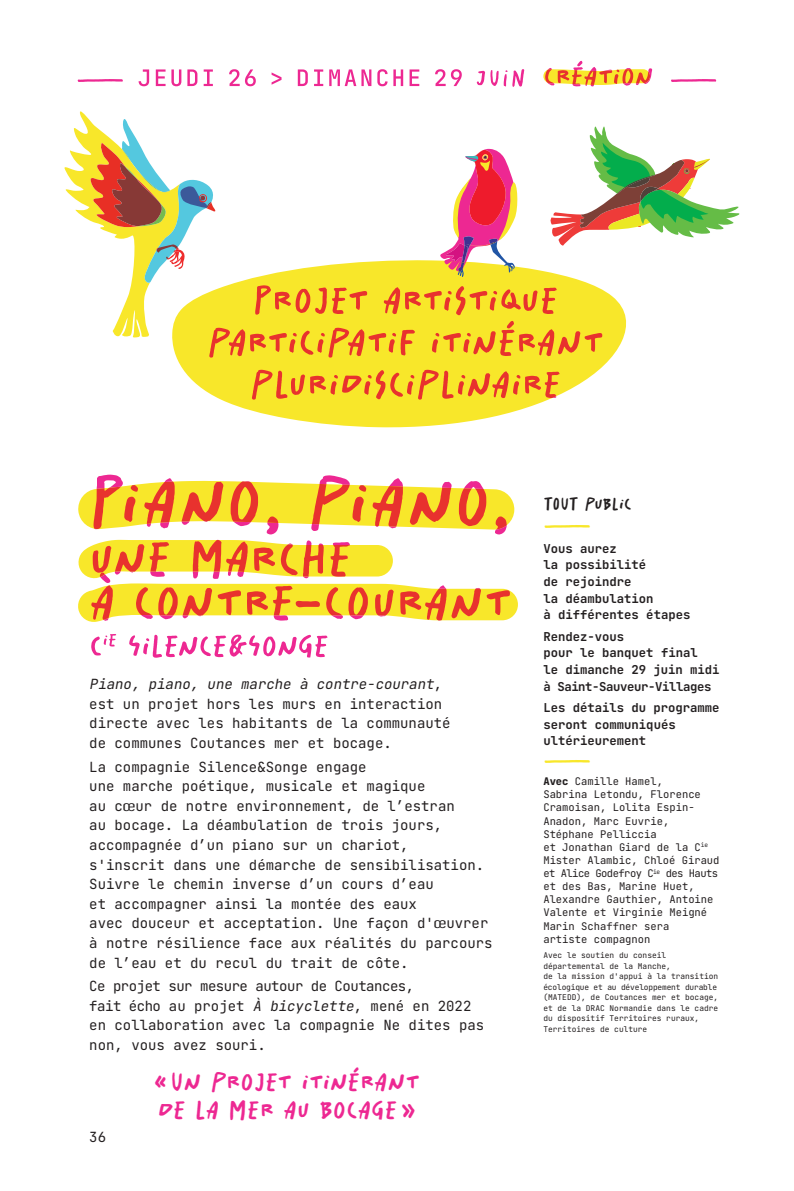
<style>
.page{position:relative;width:794px;height:1191px;background:#fff}
.page>*{position:absolute;margin:0;border:0;box-sizing:border-box;transform-origin:0 0}
.t1{font:26.25px/28px "Salted";color:#ed2892}
.t2{font:17.5px "Salted";color:#231f20}
.t3{font:14px/19.6px "Jet Brains Mono";color:#231f20}
.t4{font:12.25px/16.6px "Jet Brains Mono";color:#231f20}
.t5{font:10.5px/13.1px "Jet Brains Mono";color:#231f20}
.t6{font:7.88px/10.5px "Jet Brains Mono";color:#231f20}
.s1{font-style:italic}
</style>
<div class="page">
<hr style="left:793px;top:0;width:1px;height:1191px;background:#3fc5e8">
<svg style="left:78px;top:61px;width:638px;height:26px"></svg>
<svg style="left:176px;top:357px;width:436px;height:71px;fill:#f8e72a"></svg>
<svg style="left:252px;top:370px;width:307px;height:29px"></svg>
<svg style="left:64px;top:111px;width:676px;height:246px"></svg>
<svg style="left:91px;top:634px;width:236px;height:24px"></svg>
<svg style="left:78px;top:540px;width:440px;height:82px"></svg>
<svg style="left:78px;top:474px;width:436px;height:60px"></svg>
<p class="t3" style="left:89px;top:674px;width:363px"><span class="s1">Piano, piano, une marche à contre-courant</span>, est un projet hors les murs en interaction directe avec les habitants de la communauté de communes Coutances mer et bocage.</p>
<p class="t3" style="left:89px;top:756px;width:405px">La compagnie Silence&amp;Songe engage<br>une marche poétique, musicale et magique<br>au cœur de notre environnement, de l’estran<br>au bocage. La déambulation de trois jours, accompagnée d’un piano sur un chariot,<br>s'inscrit dans une démarche de sensibilisation.<br>Suivre le chemin inverse d’un cours d’eau<br>et accompagner ainsi la montée des eaux<br>avec douceur et acceptation. Une façon d'œuvrer à notre résilience face aux réalités du parcours de l’eau et du recul du trait de côte.</p>
<p class="t3" style="left:89px;top:976px;width:396px">Ce projet sur mesure autour de Coutances,<br>fait écho au projet <span class="s1">À bicyclette</span>, mené en 2022 en collaboration avec la compagnie Ne dites pas non, vous avez souri.</p>
<p class="t3" style="left:89px;top:1127px;width:18px">36</p>
<h1 class="t1" style="left:154px;top:1067px;width:268px">« Un projet itinérant de la mer au bocage »</h1>
<p class="t2" style="left:543px;top:493px;width:90px">TOUT public</p>
<p class="t4" style="left:543px;top:540px;width:149px">Vous aurez<br>la possibilité<br>de rejoindre<br>la déambulation<br>à différentes étapes</p>
<p class="t4" style="left:543px;top:628px;width:178px">Rendez-vous<br>pour le banquet final<br>le dimanche 29 juin midi à Saint-Sauveur-Villages</p>
<p class="t4" style="left:543px;top:699px;width:178px">Les détails du programme seront communiqués ultérieurement</p>
<p class="t5" style="left:543px;top:775px;width:178px">Avec Camille Hamel,<br>Sabrina Letondu, Florence<br>Cramoisan, Lolita Espin-<br>Anadon, Marc Euvrie,<br>Stéphane Pelliccia<br>et Jonathan Giard de la C<sup>ie<br></sup>Mister Alambic, Chloé Giraud et Alice Godefroy C<sup>ie</sup> des Hauts et des Bas, Marine Huet,<br>Alexandre Gauthier, Antoine<br>Valente et Virginie Meigné<br>Marin Schaffner sera<br>artiste compagnon</p>
<p class="t6" style="left:543px;top:950px;width:176px">Avec le soutien du conseil départemental de la Manche,<br>de la mission d'appui à la transition écologique et au développement durable (MATEDD), de Coutances mer et bocage, et de la DRAC Normandie dans le cadre du dispositif Territoires ruraux,<br>Territoires de culture</p>
</div>
